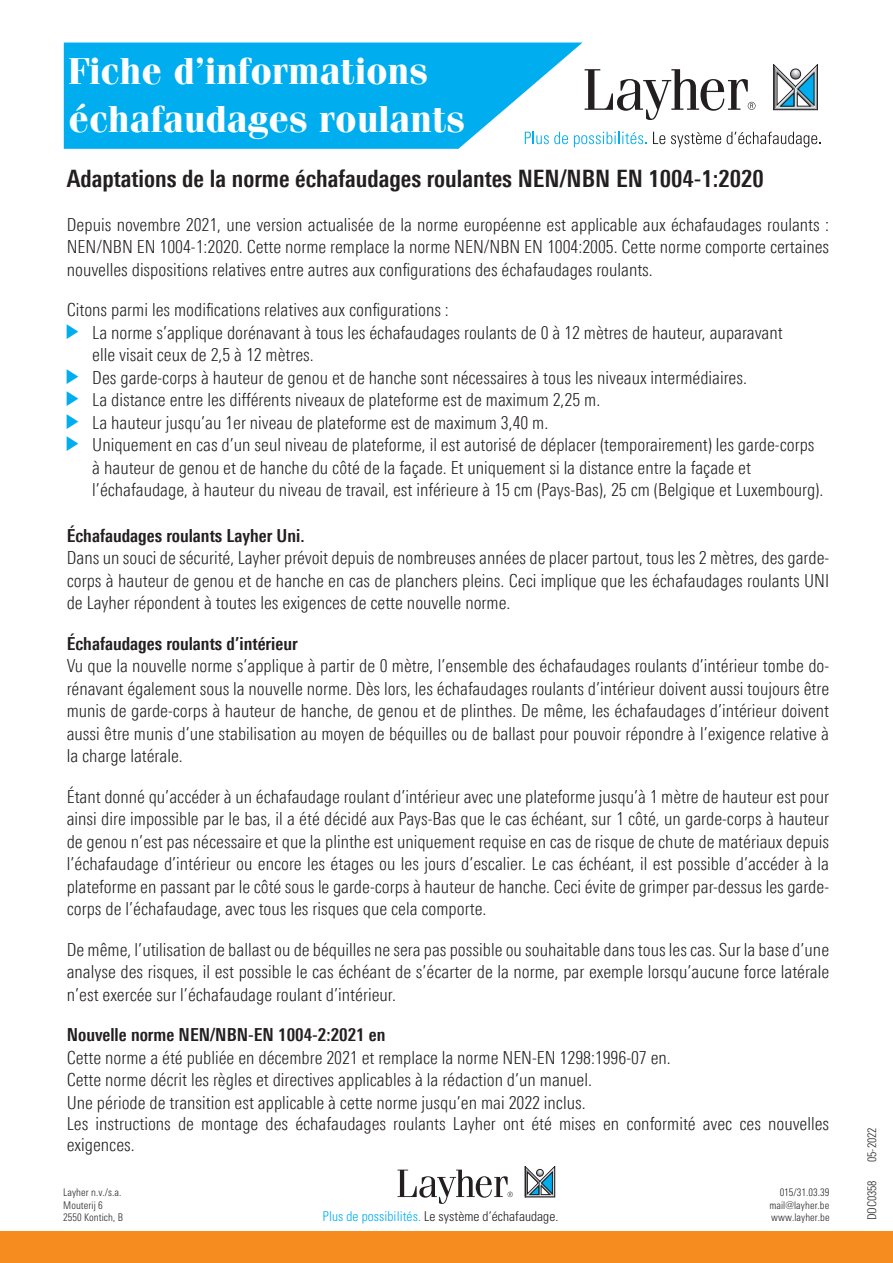
<style>
.page{position:relative;width:893px;height:1263px;background:#fff}
.page>*{position:absolute;margin:0;border:0;box-sizing:border-box;transform-origin:0 0}
.t1{font:700 37.5px/48px "Fenice Pro ITC";color:#fff}
.t2{font:700 24px "Linotype Univers 620 Cn";color:#231f20}
.t3{font:300 18px/22.5px "Linotype Univers 320 Cn";color:#231f20;text-align:justify}
.t4{font:700 18px "Linotype Univers 620 Cn";color:#231f20}
.t5{font:300 condensed 13.5px "Univers";letter-spacing:.005em;color:#231f20}
.t6{font:300 12px "Linotype Univers 320 Cn";color:#231f20}
.t7{font:300 condensed 10.5px/12.6px "LT Univers";letter-spacing:.005em;color:#231f20}
.s1{color:#00aeef}
</style>
<div class="page">
<svg style="left:64px;top:43px;width:518px;height:106px;background:#1bb6f0"></svg>
<svg style="left:585px;top:69px;width:170px;height:51px"></svg>
<svg style="left:525px;top:132px;width:43px;height:12px"></svg>
<svg style="left:574px;top:132px;width:73px;height:15px"></svg>
<svg style="left:653px;top:132px;width:12px;height:12px"></svg>
<svg style="left:671px;top:132px;width:50px;height:15px"></svg>
<svg style="left:727px;top:132px;width:94px;height:15px"></svg>
<svg style="left:773px;top:64px;width:45px;height:46px"></svg>
<div style="left:0;top:1232px;width:893px;height:31px;background:#f68b1f"></div>
<svg style="left:398px;top:1169px;width:115px;height:35px"></svg>
<svg style="left:525px;top:1166px;width:30px;height:31px"></svg>
<h1 class="t1" style="left:68px;top:48px;width:399px">Fiche d’informations échafaudages roulants</h1>
<h2 class="t2" style="left:67px;top:165px;width:698px">Adaptations de la norme échafaudages roulantes NEN/NBN EN 1004-1:2020</h2>
<p class="t3" style="left:67px;top:213px;width:764px">Depuis novembre 2021, une version actualisée de la norme européenne est applicable aux échafaudages roulants :<br>NEN/NBN EN 1004-1:2020. Cette norme remplace la norme NEN/NBN EN 1004:2005. Cette norme comporte certaines nouvelles dispositions relatives entre autres aux configurations des échafaudages roulants.</p>
<p class="t3" style="left:92px;top:299px;width:733px;text-align:left;text-indent:-26px">Citons parmi les modifications relatives aux configurations :<br>La norme s’applique dorénavant à tous les échafaudages roulants de 0 à 12 mètres de hauteur, auparavant<br>elle visait ceux de 2,5 à 12 mètres.<br>Des garde-corps à hauteur de genou et de hanche sont nécessaires à tous les niveaux intermédiaires.<br>La distance entre les différents niveaux de plateforme est de maximum 2,25 m.<br>La hauteur jusqu’au 1er niveau de plateforme est de maximum 3,40 m.<br>Uniquement en cas d’un seul niveau de plateforme, il est autorisé de déplacer (temporairement) les garde-corps à hauteur de genou et de hanche du côté de la façade. Et uniquement si la distance entre la façade et l’échafaudage, à hauteur du niveau de travail, est inférieure à 15 cm (Pays-Bas), 25 cm (Belgique et Luxembourg).</p>
<p class="t4" style="left:67px;top:524px;width:239px">Échafaudages roulants Layher Uni.</p>
<p class="t3" style="left:67px;top:546px;width:764px">Dans un souci de sécurité, Layher prévoit depuis de nombreuses années de placer partout, tous les 2 mètres, des garde&shy;corps à hauteur de genou et de hanche en cas de planchers pleins. Ceci implique que les échafaudages roulants UNI de Layher répondent à toutes les exigences de cette nouvelle norme.</p>
<p class="t4" style="left:67px;top:632px;width:232px">Échafaudages roulants d’intérieur</p>
<p class="t3" style="left:67px;top:654px;width:764px">Vu que la nouvelle norme s’applique à partir de 0 mètre, l’ensemble des échafaudages roulants d’intérieur tombe do&shy;rénavant également sous la nouvelle norme. Dès lors, les échafaudages roulants d’intérieur doivent aussi toujours être munis de garde-corps à hauteur de hanche, de genou et de plinthes. De même, les échafaudages d’intérieur doivent aussi être munis d’une stabilisation au moyen de béquilles ou de ballast pour pouvoir répondre à l’exigence relative à la charge latérale.</p>
<p class="t3" style="left:67px;top:785px;width:764px">Étant donné qu’accéder à un échafaudage roulant d’intérieur avec une plateforme jusqu’à 1 mètre de hauteur est pour ainsi dire impossible par le bas, il a été décidé aux Pays-Bas que le cas échéant, sur 1 côté, un garde-corps à hauteur de genou n’est pas nécessaire et que la plinthe est uniquement requise en cas de risque de chute de matériaux depuis l’échafaudage d’intérieur ou encore les étages ou les jours d’escalier. Le cas échéant, il est possible d’accéder à la plateforme en passant par le côté sous le garde-corps à hauteur de hanche. Ceci évite de grimper par-dessus les garde&shy;corps de l’échafaudage, avec tous les risques que cela comporte.</p>
<p class="t3" style="left:67px;top:938px;width:764px">De même, l’utilisation de ballast ou de béquilles ne sera pas possible ou souhaitable dans tous les cas. Sur la base d’une analyse des risques, il est possible le cas échéant de s’écarter de la norme, par exemple lorsqu’aucune force latérale n’est exercée sur l’échafaudage roulant d’intérieur.</p>
<p class="t4" style="left:67px;top:1024px;width:320px">Nouvelle norme NEN/NBN-EN 1004-2:2021 en</p>
<p class="t3" style="left:67px;top:1046px;width:764px;line-height:21.8px;text-align:left">Cette norme a été publiée en décembre 2021 et remplace la norme NEN-EN 1298:1996-07 en.<br>Cette norme décrit les règles et directives applicables à la rédaction d’un manuel.<br>Une période de transition est applicable à cette norme jusqu’en mai 2022 inclus.<br>Les instructions de montage des échafaudages roulants Layher ont été mises en conformité avec ces nouvelles exigences.</p>
<p class="t7" style="left:63px;top:1186px;width:61px">Layher n.v./s.a.<br>Mouterij 6<br>2550 Kontich, B</p>
<p class="t7" style="left:769px;top:1186px;width:62px;text-align:right">015/31.03.39 mail@layher.be</p>
<p class="t5" style="left:323px;top:1208px;width:237px"><span class="s1">Plus de possibilités.</span> Le système d’échafaudage.</p>
<p class="t7" style="left:771px;top:1211px;width:60px">www.layher.be</p>
<p class="t6" style="left:865px;top:1162px;width:36px;rotate:-90deg">05-2022</p>
<p class="t6" style="left:865px;top:1220px;width:42px;rotate:-90deg">DOC0358</p>
</div>
